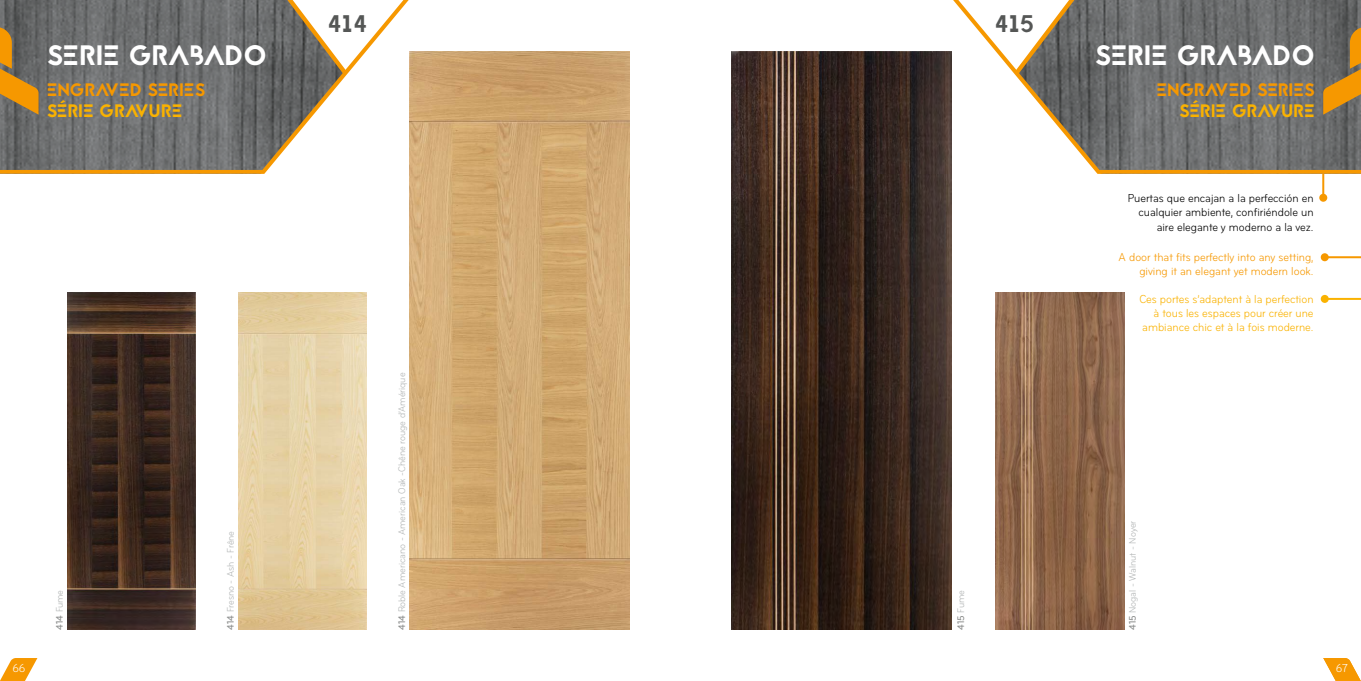
<style>
.page{position:relative;width:1361px;height:681px;background:#fff}
.page>*{position:absolute;margin:0;border:0;box-sizing:border-box;transform-origin:0 0}
.t1{font:28px "Jaapokkisubtract";letter-spacing:-.015em;color:#fff}
.t2{font:24px "Jaapokkisubtract";color:#555756}
.t3{font:18px "Jaapokkisubtract";color:#f69800}
.t4{font:18px "Jaapokkisubtract";color:#fab200}
.t5{font:condensed 12px/14.4px "Bryant";color:#000;text-align:right}
.t6{font:condensed 12px/14.4px "Bryant";color:#fab200;text-align:right}
.t7{font:condensed 12px/14.4px "Bryant";color:#f69800;text-align:right}
.t8{font:condensed 12px "Bryant";color:#fff}
.t9{font:condensed 10px "Bryant";color:#b1b4b4}
.s1{font-weight:500;color:#878988}
</style>
<div class="page">
<img style="left:1102px;top:0;width:259px;height:170px">
<svg style="left:953px;top:0;width:149px;height:173px"></svg>
<hr style="left:1097px;top:170px;width:264px;height:3px;background:#f69800">
<svg style="left:1323px;top:27px;width:38px;height:88px;background:#9c773c"></svg>
<svg style="left:1323px;top:658px;width:38px;height:22px"></svg>
<img style="left:995px;top:292px;width:129px;height:337px">
<img style="left:732px;top:51px;width:220px;height:578px">
<hr style="left:1322px;top:173px;width:2px;height:25px;background:#f69800">
<div style="left:1319px;top:194px;width:8px;height:8px;background:#f69800;border-radius:50%"></div>
<hr style="left:1324px;top:256px;width:37px;height:2px;background:#f69800">
<div style="left:1320px;top:253px;width:8px;height:8px;background:#f69800;border-radius:50%"></div>
<hr style="left:1324px;top:298px;width:37px;height:2px;background:#fab200">
<div style="left:1320px;top:295px;width:8px;height:8px;background:#fab200;border-radius:50%"></div>
<img style="left:0;top:0;width:259px;height:170px">
<svg style="left:259px;top:0;width:150px;height:173px"></svg>
<hr style="left:0;top:170px;width:264px;height:3px;background:#f69800">
<svg style="left:0;top:27px;width:39px;height:88px;background:#9c783b"></svg>
<svg style="left:0;top:658px;width:37px;height:22px"></svg>
<img style="left:67px;top:292px;width:128px;height:337px">
<img style="left:238px;top:292px;width:128px;height:337px">
<img style="left:409px;top:51px;width:220px;height:578px">
<h1 class="t1" style="left:47px;top:36px;width:222px">SERIE GRABADO</h1>
<h3 class="t3" style="left:47px;top:77px;width:160px">ENGRAVED SERIES</h3>
<h3 class="t4" style="left:47px;top:98px;width:137px">SÉRIE GRAVURE</h3>
<h2 class="t2" style="left:327px;top:7px;width:41px">414</h2>
<p class="t8" style="left:12px;top:661px;width:14px">66</p>
<p class="t9" style="left:54px;top:629px;width:41px;rotate:-90deg"><span class="s1">414</span> Fume</p>
<p class="t9" style="left:225px;top:629px;width:100px;rotate:-90deg"><span class="s1">414</span> Fresno - Ash - Frêne</p>
<p class="t9" style="left:396px;top:629px;width:258px;rotate:-90deg"><span class="s1">414</span> Roble Americano - American Oak -Chêne rouge d’Amérique</p>
<h2 class="t2" style="left:994px;top:7px;width:41px">415</h2>
<h1 class="t1" style="left:1095px;top:36px;width:222px">SERIE GRABADO</h1>
<h3 class="t3" style="left:1156px;top:77px;width:160px">ENGRAVED SERIES</h3>
<h3 class="t4" style="left:1179px;top:98px;width:137px">SÉRIE GRAVURE</h3>
<p class="t5" style="left:1128px;top:191px;width:187px">Puertas que encajan a la perfección en cualquier ambiente, confiriéndole un aire elegante y moderno a la vez.</p>
<p class="t7" style="left:1118px;top:250px;width:196px">A door that fits perfectly into any setting, giving it an elegant yet modern look.</p>
<p class="t6" style="left:1139px;top:291px;width:176px">Ces portes s’adaptent à la perfection à tous les espaces pour créer une ambiance chic et à la fois moderne.</p>
<p class="t9" style="left:955px;top:629px;width:41px;rotate:-90deg"><span class="s1">415</span> Fume</p>
<p class="t9" style="left:1127px;top:629px;width:110px;rotate:-90deg"><span class="s1">415</span> Nogal - Walnut - Noyer</p>
<p class="t8" style="left:1336px;top:661px;width:13px">67</p>
</div>
